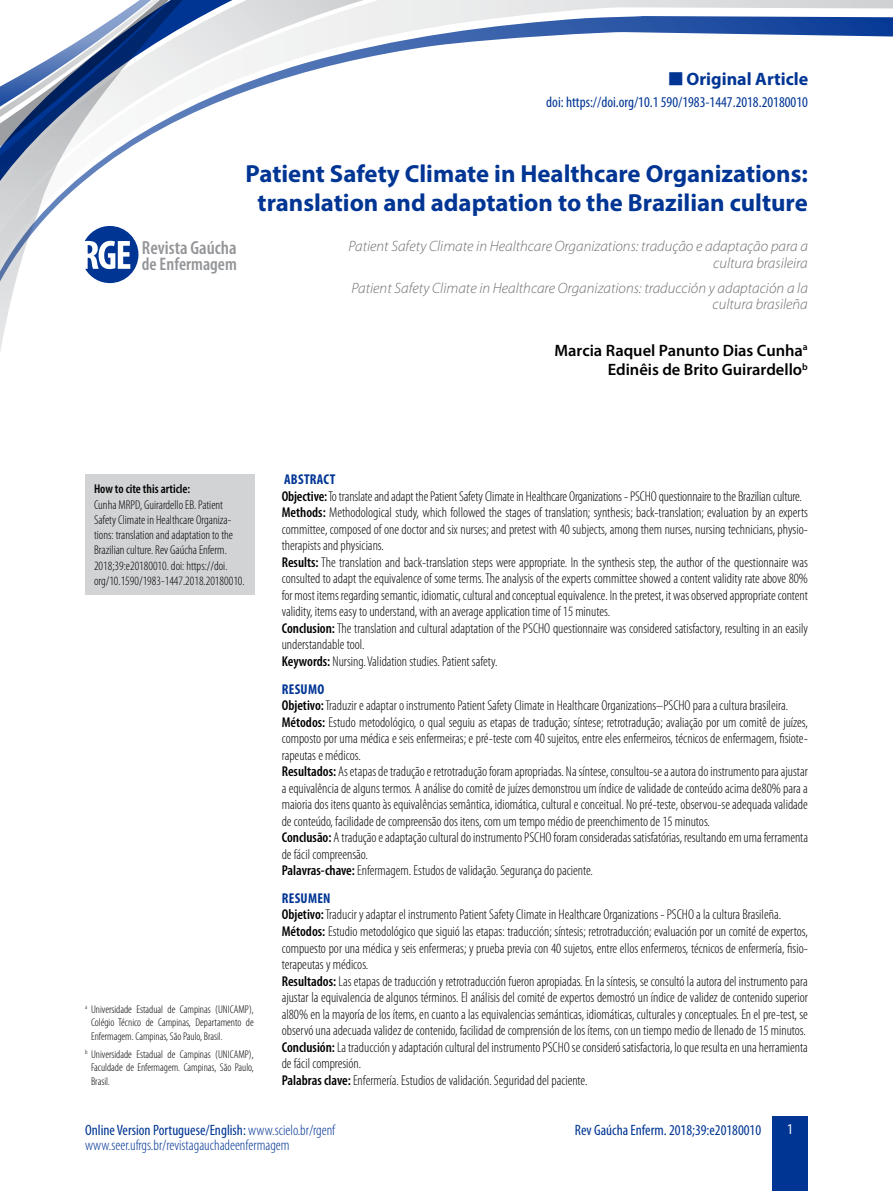
<style>
.page{position:relative;width:893px;height:1191px;background:#fff}
.page>*{position:absolute;margin:0;border:0;box-sizing:border-box;transform-origin:0 0}
.t1{font:700 24.75px/29.7px "Myriad Pro";color:#003594;text-align:center}
.t2{font:600 condensed 19.05px "Myriad Pro";color:#939598}
.t3{font:600 condensed 18.15px "Myriad Pro";color:#939598}
.t4{font:700 18px "Myriad Pro";color:#003594}
.t5{font:600 16.5px/19.5px "Myriad Pro";color:#000;text-align:right}
.t6{font:italic 300 15px/16.5px "Myriad Pro";color:#6d6e71;text-align:right}
.t7{font:300 condensed 15px/15px "Myriad Pro";color:#003594}
.t8{font:condensed 15px "Myriad Pro";color:#003594}
.t9{font:condensed 15px "Myriad Pro";color:#fff}
.t10{font:300 condensed 14.25px/16.5px "Myriad Pro";color:#000}
.t11{font:300 condensed 12.75px/15.3px "Myriad Pro";color:#000}
.t12{font:600 condensed 12.75px "Myriad Pro";color:#000}
.t13{font:300 condensed 11.25px/13.5px "Myriad Pro";color:#000;text-align:justify}
.s1{font-weight:700;color:#003594}
.s2{font-weight:600}
.s3{font-weight:400}
</style>
<div class="page">
<svg style="left:202px;top:0;width:691px;height:109px"></svg>
<svg style="left:0;top:0;width:202px;height:352px"></svg>
<svg style="left:85px;top:226px;width:53px;height:57px"></svg>
<div style="left:772px;top:1116px;width:36px;height:75px;background:#003594"></div>
<div style="left:85px;top:474px;width:169px;height:121px;background:#d1d3d4"></div>
<svg style="left:669px;top:72px;width:13px;height:13px"></svg>
<p class="t4" style="left:686px;top:67px;width:123px">Original Article</p>
<p class="t8" style="left:546px;top:94px;width:263px">doi: https://doi.org/10.1 590/1983-1447.2018.20180010</p>
<h2 class="t2" style="left:142px;top:237px;width:96px">Revista Gaúcha</h2>
<p class="t3" style="left:142px;top:254px;width:96px">de Enfermagem</p>
<h1 class="t1" style="left:246px;top:158px;width:564px">Patient Safety Climate in Healthcare Organizations: translation and adaptation to the Brazilian culture</h1>
<p class="t6" style="left:348px;top:238px;width:461px">Patient Safety Climate in Healthcare Organizations: tradução e adaptação para a cultura brasileira</p>
<p class="t6" style="left:351px;top:280px;width:458px">Patient Safety Climate in Healthcare Organizations: traducción y adaptación a la cultura brasileña</p>
<p class="t5" style="left:554px;top:341px;width:255px">Marcia Raquel Panunto Dias Cunha<sup>a<br></sup>Edinêis de Brito Guirardello<sup>b</sup></p>
<p class="t12" style="left:94px;top:482px;width:98px">How to cite this article:</p>
<p class="t11" style="left:94px;top:497px;width:152px">Cunha MRPD, Guirardello EB. Patient Safety Climate in Healthcare Organiza&shy;tions: translation and adaptation to the Brazilian culture. Rev Gaúcha Enferm.<br>2018;39:e20180010. doi: https://doi. org/10.1590/1983-1447.2018.20180010.</p>
<p class="t13" style="left:91px;top:1002px;width:164px;text-indent:-6px"><sup>a</sup> Universidade Estadual de Campinas (UNICAMP), Colégio Técnico de Campinas, Departamento de Enfermagem. Campinas, São Paulo, Brasil.</p>
<p class="t13" style="left:91px;top:1047px;width:164px;text-indent:-6px"><sup>b</sup> Universidade Estadual de Campinas (UNICAMP), Faculdade de Enfermagem. Campinas, São Paulo, Brasil.</p>
<p class="t10" style="left:282px;top:471px;width:528px"><span class="s1">ABSTRACT<br></span><span class="s2">Objective:</span> To translate and adapt the Patient Safety Climate in Healthcare Organizations - PSCHO questionnaire to the Brazilian culture.<br><span class="s2">Methods:</span> Methodological study, which followed the stages of translation; synthesis; back-translation; evaluation by an experts committee, composed of one doctor and six nurses; and pretest with 40 subjects, among them nurses, nursing technicians, physio&shy;therapists and physicians.<br><span class="s2">Results:</span> The translation and back-translation steps were appropriate. In the synthesis step, the author of the questionnaire was consulted to adapt the equivalence of some terms. The analysis of the experts committee showed a content validity rate above 80% for most items regarding semantic, idiomatic, cultural and conceptual equivalence. In the pretest, it was observed appropriate content validity, items easy to understand, with an average application time of 15 minutes.<br><span class="s2">Conclusion:</span> The translation and cultural adaptation of the PSCHO questionnaire was considered satisfactory, resulting in an easily understandable tool.<br><span class="s2">Keywords:</span> Nursing. Validation studies. Patient safety.</p>
<p class="t10" style="left:282px;top:681px;width:528px"><span class="s1">RESUMO<br></span><span class="s2">Objetivo:</span> Traduzir e adaptar o instrumento Patient Safety Climate in Healthcare Organizations–PSCHO para a cultura brasileira.<br><span class="s2">Métodos:</span> Estudo metodológico, o qual seguiu as etapas de tradução; síntese; retrotradução; avaliação por um comitê de juízes, composto por uma médica e seis enfermeiras; e pré-teste com 40 sujeitos, entre eles enfermeiros, técnicos de enfermagem, fisiote&shy;rapeutas e médicos.<br><span class="s2">Resultados:</span> As etapas de tradução e retrotradução foram apropriadas. Na síntese, consultou-se a autora do instrumento para ajustar a equivalência de alguns termos. A análise do comitê de juízes demonstrou um índice de validade de conteúdo acima de80% para a maioria dos itens quanto às equivalências semântica, idiomática, cultural e conceitual. No pré-teste, observou-se adequada validade de conteúdo, facilidade de compreensão dos itens, com um tempo médio de preenchimento de 15 minutos.<br><span class="s2">Conclusão:</span> A tradução e adaptação cultural do instrumento PSCHO foram consideradas satisfatórias, resultando em uma ferramenta de fácil compreensão.<br><span class="s2">Palavras-chave:</span> Enfermagem. Estudos de validação. Segurança do paciente.</p>
<p class="t10" style="left:282px;top:890px;width:528px"><span class="s1">RESUMEN<br></span><span class="s2">Objetivo:</span> Traducir y adaptar el instrumento Patient Safety Climate in Healthcare Organizations - PSCHO a la cultura Brasileña.<br><span class="s2">Métodos:</span> Estudio metodológico que siguió las etapas: traducción; síntesis; retrotraducción; evaluación por un comité de expertos, compuesto por una médica y seis enfermeras; y prueba previa con 40 sujetos, entre ellos enfermeros, técnicos de enfermería, fisio&shy;terapeutas y médicos.<br><span class="s2">Resultados:</span> Las etapas de traducción y retrotraducción fueron apropiadas. En la síntesis, se consultó la autora del instrumento para ajustar la equivalencia de algunos términos. El análisis del comité de expertos demostró un índice de validez de contenido superior al80% en la mayoría de los ítems, en cuanto a las equivalencias semánticas, idiomáticas, culturales y conceptuales. En el pre-test, se observó una adecuada validez de contenido, facilidad de comprensión de los ítems, con un tiempo medio de llenado de 15 minutos.<br><span class="s2">Conclusión:</span> La traducción y adaptación cultural del instrumento PSCHO se consideró satisfactoria, lo que resulta en una herramienta de fácil compresión.<br><span class="s2">Palabras clave:</span> Enfermería. Estudios de validación. Seguridad del paciente.</p>
<p class="t7" style="left:85px;top:1123px;width:252px"><span class="s3">Online Version Portuguese/English:</span> www.scielo.br/rgenf www.seer.ufrgs.br/revistagauchadeenfermagem</p>
<p class="t8" style="left:575px;top:1122px;width:188px">Rev Gaúcha Enferm. 2018;39:e20180010</p>
<p class="t9" style="left:787px;top:1121px;width:7px">1</p>
</div>
